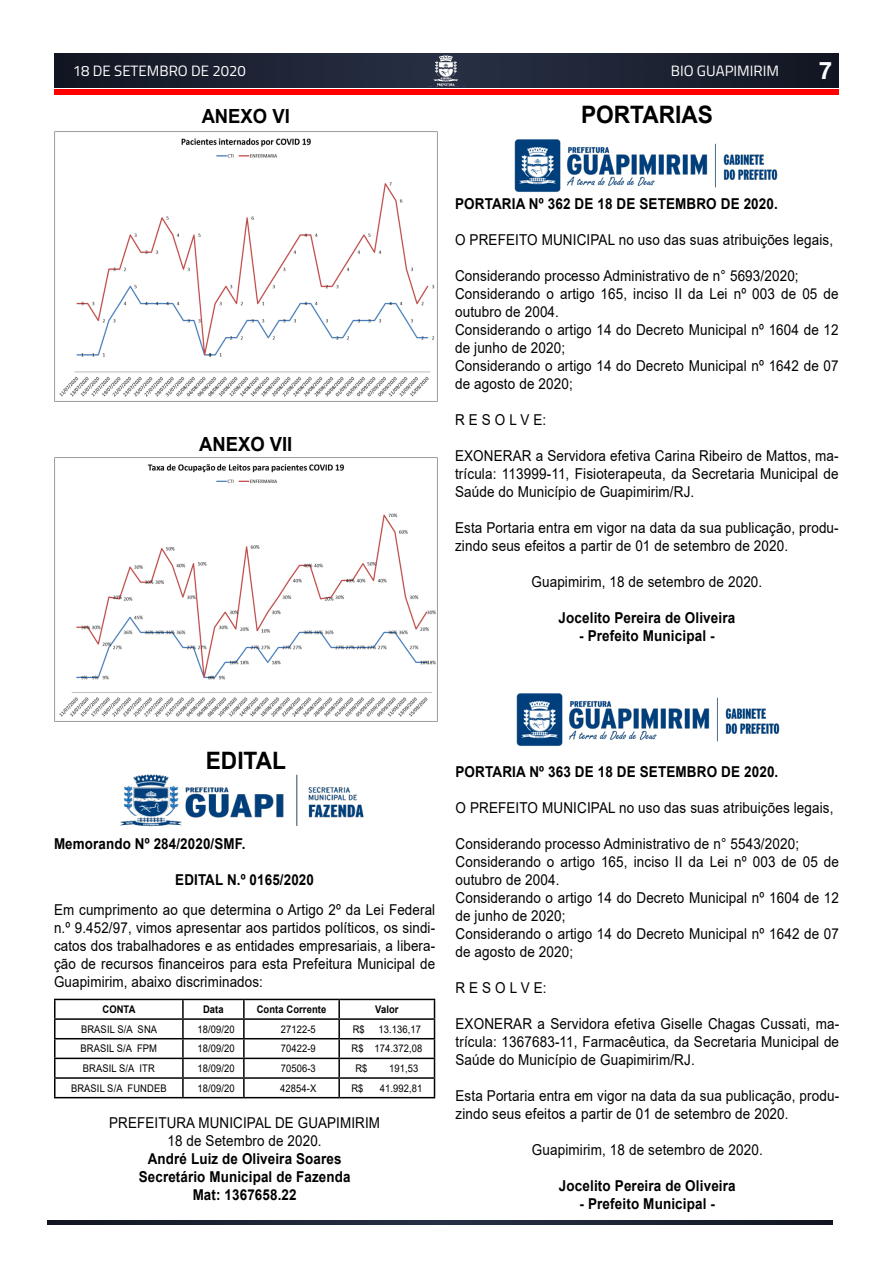
<style>
.page{position:relative;width:893px;height:1263px;background:#fff}
.page>*{position:absolute;margin:0;border:0;box-sizing:border-box;transform-origin:0 0}
.t1{font:700 24px "Arial";color:#000;scale:.95 1}
.t2{font:700 24px "Helvetica Neue LT Com";color:#fff}
.t3{font:700 19.5px "Arial";color:#000;scale:.95 1}
.t4{font:15px/18px "Arial";letter-spacing:.01em;color:#000;scale:.9 1}
.t5{font:15px/18px "Arial";letter-spacing:.01em;color:#000;text-align:justify;scale:.89 1}
.t6{font:700 15px "Arial";letter-spacing:.01em;color:#000;scale:.9 1}
.t7{font:700 15px/18px "Arial";letter-spacing:.01em;color:#000;text-align:center;scale:.89 1}
.t8{font:15px "Titillium";color:#fff}
.t9{font:10.5px "Arial";letter-spacing:.01em;color:#000;scale:.89 1}
.t10{font:700 10.5px "Arial";letter-spacing:.01em;color:#000;scale:.89 1}
</style>
<div class="page">
<svg style="left:54px;top:53px;width:785px;height:34px;background:#1c2232"></svg>
<img style="left:425px;top:55px;width:43px;height:31px">
<div style="left:54px;top:89px;width:785px;height:6px;background:#f00"></div>
<svg style="left:47px;top:1220px;width:785px;height:5px;background:#1d2333"></svg>
<img style="left:54px;top:132px;width:383px;height:269px">
<img style="left:54px;top:458px;width:384px;height:263px">
<img style="left:120px;top:774px;width:244px;height:53px">
<hr style="left:54px;top:999px;width:129px;height:1px;background:#000">
<hr style="left:183px;top:999px;width:61px;height:1px;background:#000">
<hr style="left:244px;top:999px;width:95px;height:1px;background:#000">
<hr style="left:339px;top:999px;width:96px;height:1px;background:#000">
<hr style="left:54px;top:1018px;width:129px;height:2px;background:#000">
<hr style="left:183px;top:1018px;width:61px;height:2px;background:#000">
<hr style="left:244px;top:1018px;width:95px;height:2px;background:#000">
<hr style="left:339px;top:1018px;width:96px;height:2px;background:#000">
<hr style="left:54px;top:1038px;width:129px;height:1px;background:#000">
<hr style="left:183px;top:1038px;width:61px;height:1px;background:#000">
<hr style="left:244px;top:1038px;width:95px;height:1px;background:#000">
<hr style="left:339px;top:1038px;width:96px;height:1px;background:#000">
<hr style="left:54px;top:1057px;width:129px;height:2px;background:#000">
<hr style="left:183px;top:1057px;width:61px;height:2px;background:#000">
<hr style="left:244px;top:1057px;width:95px;height:2px;background:#000">
<hr style="left:339px;top:1057px;width:96px;height:2px;background:#000">
<hr style="left:54px;top:1077px;width:129px;height:2px;background:#000">
<svg style="left:54px;top:1000px;width:2px;height:97px"></svg>
<hr style="left:183px;top:1077px;width:61px;height:2px;background:#000">
<svg style="left:182px;top:1000px;width:2px;height:97px"></svg>
<hr style="left:244px;top:1077px;width:95px;height:2px;background:#000">
<svg style="left:243px;top:1000px;width:2px;height:97px"></svg>
<hr style="left:339px;top:1077px;width:96px;height:2px;background:#000">
<svg style="left:338px;top:1000px;width:2px;height:97px"></svg>
<svg style="left:434px;top:1000px;width:1px;height:97px"></svg>
<hr style="left:54px;top:1097px;width:129px;height:1px;background:#000">
<hr style="left:183px;top:1097px;width:61px;height:1px;background:#000">
<hr style="left:244px;top:1097px;width:95px;height:1px;background:#000">
<hr style="left:339px;top:1097px;width:96px;height:1px;background:#000">
<img style="left:514px;top:139px;width:264px;height:53px">
<img style="left:516px;top:693px;width:264px;height:53px">
<p class="t8" style="left:73px;top:60px;width:175px">18 DE SETEMBRO DE 2020</p>
<p class="t8" style="left:671px;top:60px;width:110px">BIO GUAPIMIRIM</p>
<h1 class="t2" style="left:819px;top:55px;width:15px">7</h1>
<h2 class="t3" style="left:202px;top:103px;width:94px">ANEXO VI</h2>
<h1 class="t1" style="left:581px;top:98px;width:140px">PORTARIAS</h1>
<h2 class="t3" style="left:199px;top:431px;width:100px">ANEXO VII</h2>
<p class="t6" style="left:455px;top:193px;width:360px">PORTARIA Nº 362 DE 18 DE SETEMBRO DE 2020.</p>
<p class="t4" style="left:455px;top:230px;width:422px">O PREFEITO MUNICIPAL no uso das suas atribuições legais,</p>
<p class="t4" style="left:455px;top:266px;width:428px">Considerando processo Administrativo de n° 5693/2020; Considerando o artigo 165, inciso II da Lei nº 003 de 05 de outubro de 2004.<br>Considerando o artigo 14 do Decreto Municipal nº 1604 de 12 de junho de 2020;<br>Considerando o artigo 14 do Decreto Municipal nº 1642 de 07 de agosto de 2020;</p>
<p class="t4" style="left:455px;top:410px;width:103px">R E S O L V E:</p>
<p class="t4" style="left:455px;top:446px;width:428px;text-align:justify">EXONERAR a Servidora efetiva Carina Ribeiro de Mattos, ma&shy;trícula: 113999-11, Fisioterapeuta, da Secretaria Municipal de Saúde do Município de Guapimirim/RJ.</p>
<p class="t4" style="left:455px;top:518px;width:428px">Esta Portaria entra em vigor na data da sua publicação, produ&shy;zindo seus efeitos a partir de 01 de setembro de 2020.</p>
<p class="t4" style="left:531px;top:572px;width:258px">Guapimirim, 18 de setembro de 2020.</p>
<p class="t6" style="left:558px;top:607px;width:198px">Jocelito Pereira de Oliveira</p>
<p class="t6" style="left:579px;top:625px;width:152px">- Prefeito Municipal -</p>
<h1 class="t1" style="left:206px;top:744px;width:86px">EDITAL</h1>
<p class="t7" style="left:54px;top:834px;width:217px">Memorando Nº 284/2020/SMF.</p>
<p class="t7" style="left:175px;top:870px;width:157px">EDITAL N.º 0165/2020</p>
<p class="t5" style="left:54px;top:900px;width:430px">Em cumprimento ao que determina o Artigo 2º da Lei Federal n.º 9.452/97, vimos apresentar aos partidos políticos, os sindi&shy;catos dos trabalhadores e as entidades empresariais, a libera&shy;ção de recursos financeiros para esta Prefeitura Municipal de Guapimirim, abaixo discriminados:</p>
<p class="t10" style="left:102px;top:1002px;width:39px">CONTA</p>
<p class="t10" style="left:203px;top:1002px;width:25px">Data</p>
<p class="t10" style="left:257px;top:1002px;width:80px">Conta Corrente</p>
<p class="t10" style="left:375px;top:1002px;width:28px">Valor</p>
<p class="t9" style="left:81px;top:1022px;width:87px">BRASIL S/A SNA</p>
<p class="t9" style="left:198px;top:1022px;width:43px">18/09/20</p>
<p class="t9" style="left:281px;top:1022px;width:41px">27122-5</p>
<p class="t9" style="left:353px;top:1022px;width:15px">R$</p>
<p class="t9" style="left:378px;top:1022px;width:49px">13.136,17</p>
<p class="t9" style="left:81px;top:1041px;width:87px">BRASIL S/A FPM</p>
<p class="t9" style="left:198px;top:1041px;width:43px">18/09/20</p>
<p class="t9" style="left:281px;top:1041px;width:41px">70422-9</p>
<p class="t9" style="left:351px;top:1041px;width:81px">R$ 174.372,08</p>
<p class="t9" style="left:83px;top:1061px;width:82px">BRASIL S/A ITR</p>
<p class="t9" style="left:198px;top:1061px;width:43px">18/09/20</p>
<p class="t9" style="left:281px;top:1061px;width:41px">70506-3</p>
<p class="t9" style="left:355px;top:1061px;width:15px">R$</p>
<p class="t9" style="left:389px;top:1061px;width:34px">191,53</p>
<p class="t9" style="left:71px;top:1081px;width:109px">BRASIL S/A FUNDEB</p>
<p class="t9" style="left:198px;top:1081px;width:43px">18/09/20</p>
<p class="t9" style="left:280px;top:1081px;width:42px">42854-X</p>
<p class="t9" style="left:351px;top:1081px;width:15px">R$</p>
<p class="t9" style="left:380px;top:1081px;width:49px">41.992,81</p>
<p class="t5" style="left:109px;top:1114px;width:306px;text-align:center">PREFEITURA MUNICIPAL DE GUAPIMIRIM<br>18 de Setembro de 2020.</p>
<p class="t7" style="left:139px;top:1150px;width:239px">André Luiz de Oliveira Soares<br>Secretário Municipal de Fazenda<br>Mat: 1367658.22</p>
<p class="t6" style="left:455px;top:761px;width:360px">PORTARIA Nº 363 DE 18 DE SETEMBRO DE 2020.</p>
<p class="t4" style="left:455px;top:798px;width:422px">O PREFEITO MUNICIPAL no uso das suas atribuições legais,</p>
<p class="t4" style="left:455px;top:834px;width:428px">Considerando processo Administrativo de n° 5543/2020; Considerando o artigo 165, inciso II da Lei nº 003 de 05 de outubro de 2004.<br>Considerando o artigo 14 do Decreto Municipal nº 1604 de 12 de junho de 2020;<br>Considerando o artigo 14 do Decreto Municipal nº 1642 de 07 de agosto de 2020;</p>
<p class="t4" style="left:455px;top:978px;width:103px">R E S O L V E:</p>
<p class="t4" style="left:455px;top:1014px;width:428px;text-align:justify">EXONERAR a Servidora efetiva Giselle Chagas Cussati, ma&shy;trícula: 1367683-11, Farmacêutica, da Secretaria Municipal de Saúde do Município de Guapimirim/RJ.</p>
<p class="t4" style="left:455px;top:1086px;width:428px">Esta Portaria entra em vigor na data da sua publicação, produ&shy;zindo seus efeitos a partir de 01 de setembro de 2020.</p>
<p class="t4" style="left:532px;top:1140px;width:258px">Guapimirim, 18 de setembro de 2020.</p>
<p class="t6" style="left:559px;top:1175px;width:198px">Jocelito Pereira de Oliveira</p>
<p class="t6" style="left:580px;top:1193px;width:152px">- Prefeito Municipal -</p>
</div>
